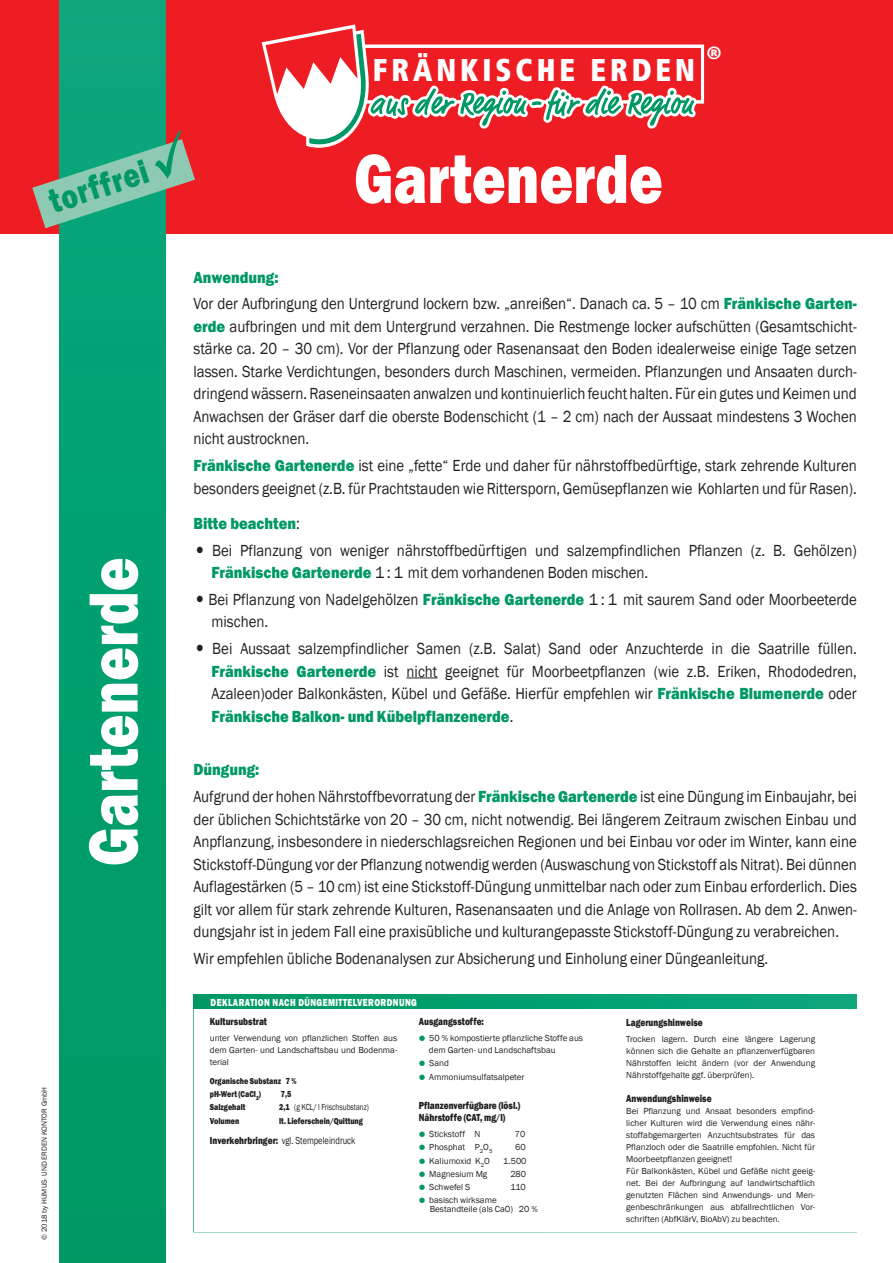
<style>
.page{position:relative;width:893px;height:1263px;background:#fff}
.page>*{position:absolute;margin:0;border:0;box-sizing:border-box;transform-origin:0 0}
.t1{font:800 72px "Franklin Gothic";color:#fff;scale:.8 1}
.t2{font:800 34.5px "Franklin Gothic";color:#009864;scale:.8 1}
.t3{font:700 32.7px "Calibri";color:#fff}
.t4{font:900 condensed 31.5px "Frutiger LT Std";letter-spacing:.135em;color:#fff;scale:.92 1}
.t5{font:16.5px/22.5px "Franklin Gothic";color:#231f20;scale:.9 1}
.t6{font:16.5px/26.7px "Franklin Gothic";color:#231f20}
.t7{font:800 10.5px/11.7px "Franklin Gothic";color:#231f20;scale:.8 1}
.t8{font:10.5px "Franklin Gothic";color:#231f20;scale:.8 1}
.t9{font:800 10.5px "Franklin Gothic";letter-spacing:.05em;color:#fff;scale:.8 1}
.t10{font:9px/12px "Franklin Gothic";color:#231f20}
.t11{font:800 9px/13.2px "Franklin Gothic";color:#231f20;scale:.8 1}
.t12{font:9px "Franklin Gothic";color:#231f20;scale:.8 1}
.t13{font:7.5px "Franklin Gothic";color:#231f20}
.s1{font-weight:800;color:#009864}
.s2{font-weight:800}
</style>
<div class="page">
<div style="left:0;top:0;width:893px;height:234px;background:#ee1d23"></div>
<div style="left:60px;top:0;width:106px;height:1263px;background:linear-gradient(to right,#029f6f,#029f6f)"></div>
<hr style="left:407px;top:677px;width:31px;height:1px;background:#231f20">
<svg style="left:193px;top:994px;width:664px;height:15px;background:#029f70"></svg>
<svg style="left:262px;top:24px;width:442px;height:80px"></svg>
<svg style="left:266px;top:28px;width:435px;height:120px"></svg>
<svg style="left:32px;top:139px;width:163px;height:89px"></svg>
<h2 class="t2" style="left:43px;top:181px;width:187px;rotate:-18deg">torffrei✓</h2>
<h3 class="t4" style="left:373px;top:51px;width:351px">FRÄNKISCHE ERDEN</h3>
<h3 class="t3" style="left:706px;top:35px;width:18px">®</h3>
<h1 class="t1" style="left:354px;top:132px;width:387px">Gartenerde</h1>
<h1 class="t1" style="left:67px;top:866px;width:387px;rotate:-90deg">Gartenerde</h1>
<p class="t13" style="left:40px;top:1239px;width:154px;rotate:-90deg">© 2018 by HUMUS- UND ERDEN KONTOR GmbH</p>
<p class="t5" style="left:193px;top:264px;width:739px;line-height:26.7px"><span class="s1">Anwendung:<br></span>Vor der Aufbringung den Untergrund lockern bzw. „anreißen“. Danach ca. 5 – 10 cm <span class="s1">Fränkische Garten-</span></p>
<p class="t5" style="left:193px;top:315px;width:739px;text-align:justify"><span class="s1">erde</span> aufbringen und mit dem Untergrund verzahnen. Die Restmenge locker aufschütten (Gesamtschicht&shy;stärke ca. 20 – 30 cm). Vor der Pflanzung oder Rasenansaat den Boden idealerweise einige Tage setzen lassen. Starke Verdichtungen, besonders durch Maschinen, vermeiden. Pflanzungen und Ansaaten durch&shy;dringend wässern. Raseneinsaaten anwalzen und kontinuierlich feucht halten. Für ein gutes und Keimen und Anwachsen der Gräser darf die oberste Bodenschicht (1 – 2 cm) nach der Aussaat mindestens 3 Wochen nicht austrocknen.</p>
<p class="t5" style="left:193px;top:455px;width:739px"><span class="s1">Fränkische Gartenerde</span> ist eine „fette“ Erde und daher für nährstoffbedürftige, stark zehrende Kulturen besonders geeignet (z.B. für Prachtstauden wie Rittersporn, Gemüsepflanzen wie Kohlarten und für Rasen).</p>
<p class="t5" style="left:212px;top:510px;width:718px;line-height:26.7px;text-indent:-19px"><span class="s1">Bitte beachten</span>:<br>Bei Pflanzung von weniger nährstoffbedürftigen und salzempfindlichen Pflanzen (z. B. Gehölzen)</p>
<p class="t6" style="left:209px;top:560px;width:650px"><span class="s1">Fränkische Gartenerde</span> 1: 1 mit dem vorhandenen Boden mischen.<br>Bei Pflanzung von Nadelgehölzen <span class="s1">Fränkische Gartenerde</span> 1: 1 mit saurem Sand oder Moorbeeterde</p>
<p class="t5" style="left:211px;top:609px;width:719px;line-height:26.7px">mischen.<br>Bei Aussaat salzempfindlicher Samen (z.B. Salat) Sand oder Anzuchterde in die Saatrille füllen.</p>
<p class="t5" style="left:211px;top:660px;width:719px;text-align:justify"><span class="s1">Fränkische Gartenerde</span> ist nicht geeignet für Moorbeetpflanzen (wie z.B. Eriken, Rhododedren, Azaleen)oder Balkonkästen, Kübel und Gefäße. Hierfür empfehlen wir <span class="s1">Fränkische Blumenerde</span> oder <span class="s1">Fränkische Balkon- und Kübelpflanzenerde</span>.</p>
<p class="t5" style="left:193px;top:757px;width:738px;line-height:26.7px"><span class="s1">Düngung:<br></span>Aufgrund der hohen Nährstoffbevorratung der <span class="s1">Fränkische Gartenerde</span> ist eine Düngung im Einbaujahr, bei</p>
<p class="t5" style="left:193px;top:808px;width:739px;text-align:justify">der üblichen Schichtstärke von 20 – 30 cm, nicht notwendig. Bei längerem Zeitraum zwischen Einbau und Anpflanzung, insbesondere in niederschlagsreichen Regionen und bei Einbau vor oder im Winter, kann eine Stickstoff-Düngung vor der Pflanzung notwendig werden (Auswaschung von Stickstoff als Nitrat). Bei dünnen Auflagestärken (5 – 10 cm) ist eine Stickstoff-Düngung unmittelbar nach oder zum Einbau erforderlich. Dies gilt vor allem für stark zehrende Kulturen, Rasenansaaten und die Anlage von Rollrasen. Ab dem 2. Anwen&shy;dungsjahr ist in jedem Fall eine praxisübliche und kulturangepasste Stickstoff-Düngung zu verabreichen.</p>
<p class="t5" style="left:193px;top:947px;width:640px">Wir empfehlen übliche Bodenanalysen zur Absicherung und Einholung einer Düngeanleitung.</p>
<p class="t9" style="left:211px;top:995px;width:259px">DEKLARATION NACH DÜNGEMITTELVERORDNUNG</p>
<p class="t7" style="left:210px;top:1015px;width:73px">Kultursubstrat</p>
<p class="t10" style="left:210px;top:1032px;width:189px;text-align:justify">unter Verwendung von pflanzlichen Stoffen aus dem Garten- und Landschaftsbau und Bodenma&shy;terial</p>
<p class="t11" style="left:210px;top:1074px;width:110px">Organische Substanz 7 % pH-Wert (CaCl<sub>2</sub>)</p>
<p class="t11" style="left:281px;top:1087px;width:15px">7,5</p>
<p class="t11" style="left:210px;top:1101px;width:46px">Salzgehalt</p>
<p class="t12" style="left:279px;top:1102px;width:114px"><span class="s2">2,1</span> (g KCL/ l Frischsubstanz)</p>
<p class="t11" style="left:210px;top:1114px;width:38px">Volumen</p>
<p class="t11" style="left:279px;top:1114px;width:106px">lt. Lieferschein/Quittung</p>
<p class="t8" style="left:210px;top:1134px;width:183px"><span class="s2">Inverkehrbringer:</span> vgl. Stempeleindruck</p>
<p class="t7" style="left:419px;top:1015px;width:83px">Ausgangsstoffe:</p>
<p class="t10" style="left:429px;top:1032px;width:156px">50 % kompostierte pflanzliche Stoffe aus dem Garten- und Landschaftsbau</p>
<p class="t10" style="left:429px;top:1057px;width:97px;line-height:13.2px">Sand<br>Ammoniumsulfatsalpeter</p>
<p class="t7" style="left:419px;top:1099px;width:128px">Pflanzenverfügbare (lösl.)<br>Nährstoffe (CAT, mg/l)</p>
<p class="t10" style="left:429px;top:1128px;width:53px">Stickstoff N</p>
<p class="t10" style="left:515px;top:1128px;width:12px">70</p>
<p class="t10" style="left:429px;top:1141px;width:65px">Phosphat P<sub>2</sub>O<sub>5</sub></p>
<p class="t10" style="left:515px;top:1141px;width:12px">60</p>
<p class="t10" style="left:429px;top:1155px;width:62px">Kaliumoxid K<sub>2</sub>O</p>
<p class="t10" style="left:503px;top:1155px;width:25px">1.500</p>
<p class="t10" style="left:429px;top:1168px;width:60px">Magnesium Mg</p>
<p class="t10" style="left:510px;top:1168px;width:17px">280</p>
<p class="t10" style="left:429px;top:1181px;width:42px">Schwefel S</p>
<p class="t10" style="left:510px;top:1181px;width:17px">110</p>
<p class="t10" style="left:429px;top:1196px;width:110px;line-height:9px">basisch wirksame<br>Bestandteile (als CaO) 20 %</p>
<p class="t7" style="left:626px;top:1016px;width:97px">Lagerungshinweise</p>
<p class="t10" style="left:626px;top:1033px;width:190px;text-align:justify">Trocken lagern. Durch eine längere Lagerung können sich die Gehalte an pflanzenverfügbaren Nährstoffen leicht ändern (vor der Anwendung Nährstoffgehalte ggf. überprüfen).</p>
<p class="t7" style="left:626px;top:1093px;width:108px">Anwendungshinweise</p>
<p class="t10" style="left:626px;top:1105px;width:190px">Bei Pflanzung und Ansaat besonders empfind&shy;licher Kulturen wird die Verwendung eines nähr&shy;stoffabgemargerten Anzuchtsubstrates für das Pflanzloch oder die Saatrille empfohlen. Nicht für Moorbeetpflanzen geeignet!<br>Für Balkonkästen, Kübel und Gefäße nicht geeig&shy;net. Bei der Aufbringung auf landwirtschaftlich genutzten Flächen sind Anwendungs- und Men&shy;genbeschränkungen aus abfallrechtlichen Vor&shy;schriften (AbfKlärV, BioAbV) zu beachten.</p>
</div>
